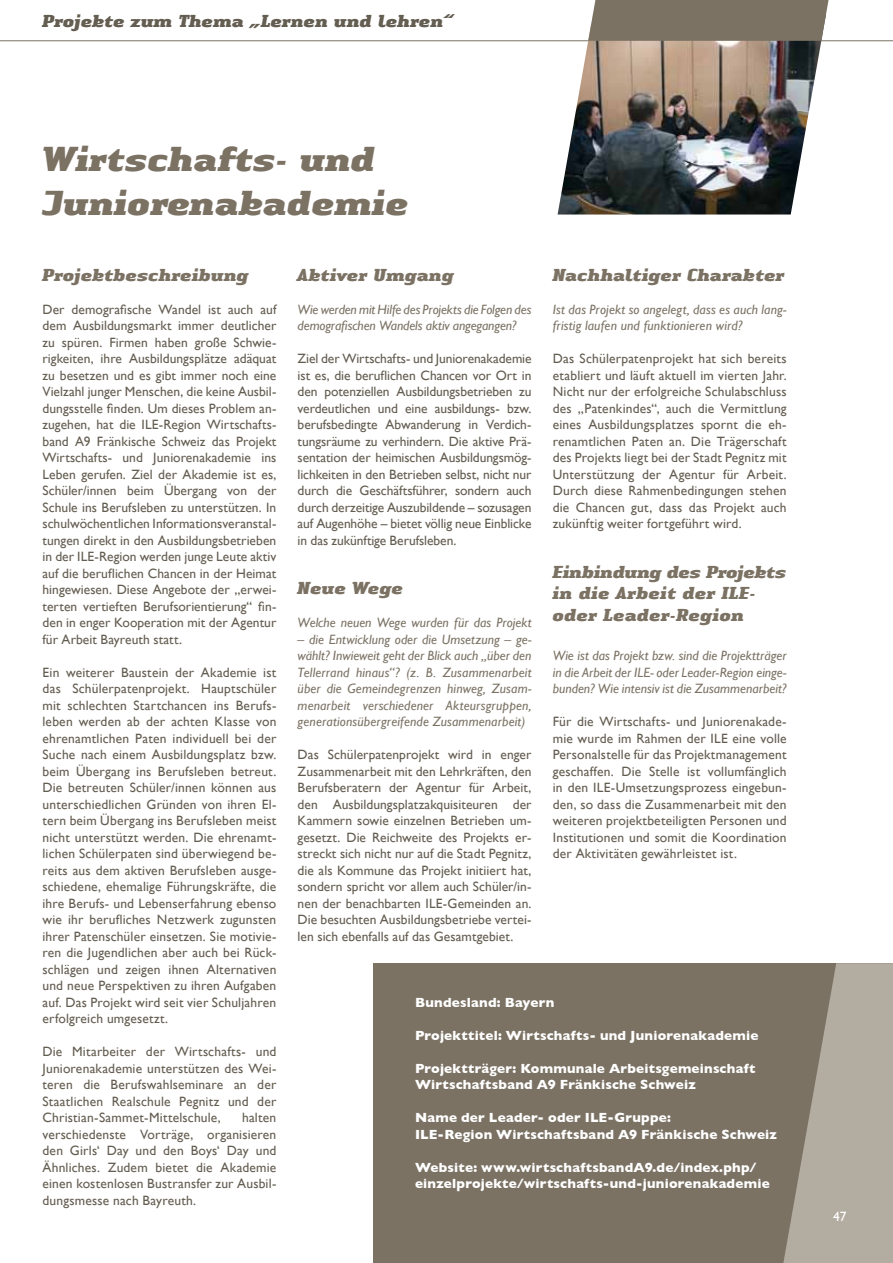
<style>
.page{position:relative;width:893px;height:1263px;background:#fff}
.page>*{position:absolute;margin:0;border:0;box-sizing:border-box;transform-origin:0 0}
.t1{font:italic 900 36px/43.2px "Authentic Serif Com";color:#7b7264}
.t2{font:italic 900 18px/21.6px "Authentic Serif Com";color:#7b7264}
.t3{font:italic 900 18px "Authentic Serif Com";color:#645d51}
.t4{font:13.5px/16.5px "Gill Sans";letter-spacing:.01em;color:#645d51;text-align:justify}
.t5{font:italic 13.5px/16.5px "Gill Sans";letter-spacing:.005em;color:#7b7264}
.t6{font:700 13.5px/16.5px "Gill Sans";letter-spacing:.015em;color:#fff}
.t7{font:13.5px "Gill Sans";color:#fff}
</style>
<div class="page">
<hr style="left:0;top:40px;width:893px;height:1px;background:#7b7264">
<img style="left:558px;top:40px;width:268px;height:175px">
<div style="left:588px;top:0;width:240px;height:41px;background:#7b7264"></div>
<div style="left:373px;top:963px;width:520px;height:300px;background:#7b7264"></div>
<svg style="left:783px;top:963px;width:110px;height:300px"></svg>
<h2 class="t3" style="left:43px;top:9px;width:412px">Projekte zum Thema „Lernen und lehren“</h2>
<h1 class="t1" style="left:43px;top:137px;width:368px">Wirtschafts- und<br>Juniorenakademie</h1>
<h2 class="t2" style="left:43px;top:263px;width:208px">Projektbeschreibung</h2>
<p class="t4" style="left:43px;top:301px;width:235px">Der demografische Wandel ist auch auf dem Ausbildungsmarkt immer deutlicher zu spüren. Firmen haben große Schwie&shy;rigkeiten, ihre Ausbildungsplätze adäquat zu besetzen und es gibt immer noch eine Vielzahl junger Menschen, die keine Ausbil&shy;dungsstelle finden. Um dieses Problem an&shy;zugehen, hat die ILE-Region Wirtschafts&shy;band A9 Fränkische Schweiz das Projekt Wirtschafts- und Juniorenakademie ins Leben gerufen. Ziel der Akademie ist es, Schüler/innen beim Übergang von der Schule ins Berufsleben zu unterstützen. In schulwöchentlichen Informationsveranstal&shy;tungen direkt in den Ausbildungsbetrieben in der ILE-Region werden junge Leute aktiv auf die beruflichen Chancen in der Heimat hingewiesen. Diese Angebote der „erwei&shy;terten vertieften Berufsorientierung“ fin&shy;den in enger Kooperation mit der Agentur für Arbeit Bayreuth statt.</p>
<p class="t4" style="left:43px;top:664px;width:235px">Ein weiterer Baustein der Akademie ist das Schülerpatenprojekt. Hauptschüler mit schlechten Startchancen ins Berufs&shy;leben werden ab der achten Klasse von ehrenamtlichen Paten individuell bei der Suche nach einem Ausbildungsplatz bzw. beim Übergang ins Berufsleben betreut.<br>Die betreuten Schüler/innen können aus unterschiedlichen Gründen von ihren El&shy;tern beim Übergang ins Berufsleben meist nicht unterstützt werden. Die ehrenamt&shy;lichen Schülerpaten sind überwiegend be&shy;reits aus dem aktiven Berufsleben ausge&shy;schiedene, ehemalige Führungskräfte, die ihre Berufs- und Lebenserfahrung ebenso wie ihr berufliches Netzwerk zugunsten ihrer Patenschüler einsetzen. Sie motivie&shy;ren die Jugendlichen aber auch bei Rück&shy;schlägen und zeigen ihnen Alternativen und neue Perspektiven zu ihren Aufgaben auf. Das Projekt wird seit vier Schuljahren erfolgreich umgesetzt.</p>
<p class="t4" style="left:43px;top:1043px;width:235px">Die Mitarbeiter der Wirtschafts- und Juniorenakademie unterstützen des Wei&shy;teren die Berufswahlseminare an der Staatlichen Realschule Pegnitz und der Christian-Sammet-Mittelschule,</p>
<p class="t4" style="left:43px;top:1109px;width:235px;text-indent:200px">halten verschiedenste Vorträge, organisieren den Girls‘ Day und den Boys‘ Day und Ähnliches. Zudem bietet die Akademie einen kostenlosen Bustransfer zur Ausbil&shy;dungsmesse nach Bayreuth.</p>
<h2 class="t2" style="left:298px;top:263px;width:158px">Aktiver Umgang</h2>
<p class="t5" style="left:298px;top:301px;width:235px">Wie werden mit Hilfe des Projekts die Folgen des demografischen Wandels aktiv angegangen?</p>
<p class="t4" style="left:298px;top:350px;width:235px">Ziel der Wirtschafts- und Juniorenakademie ist es, die beruflichen Chancen vor Ort in den potenziellen Ausbildungsbetrieben zu verdeutlichen und eine ausbildungs- bzw. berufsbedingte Abwanderung in Verdich&shy;tungsräume zu verhindern. Die aktive Prä&shy;sentation der heimischen Ausbildungsmög&shy;lichkeiten in den Betrieben selbst, nicht nur durch die Geschäftsführer, sondern auch durch derzeitige Auszubildende – sozusagen auf Augenhöhe – bietet völlig neue Einblicke in das zukünftige Berufsleben.</p>
<h2 class="t2" style="left:298px;top:577px;width:107px">Neue Wege</h2>
<p class="t5" style="left:298px;top:614px;width:235px">Welche neuen Wege wurden für das Projekt</p>
<p class="t5" style="left:298px;top:631px;width:235px;text-align:justify">– die Entwicklung oder die Umsetzung – ge&shy;wählt? Inwieweit geht der Blick auch „über den Tellerrand hinaus“? (z. B. Zusammenarbeit über die Gemeindegrenzen hinweg, Zusam&shy;menarbeit verschiedener Akteursgruppen, generationsübergreifende Zusammenarbeit)</p>
<p class="t4" style="left:298px;top:746px;width:235px">Das Schülerpatenprojekt wird in enger Zusammenarbeit mit den Lehrkräften, den Berufsberatern der Agentur für Arbeit, den Ausbildungsplatzakquisiteuren der Kammern sowie einzelnen Betrieben um&shy;gesetzt. Die Reichweite des Projekts er&shy;streckt sich nicht nur auf die Stadt Pegnitz, die als Kommune das Projekt initiiert hat, sondern spricht vor allem auch Schüler/in&shy;nen der benachbarten ILE-Gemeinden an.<br>Die besuchten Ausbildungsbetriebe vertei&shy;len sich ebenfalls auf das Gesamtgebiet.</p>
<h2 class="t2" style="left:553px;top:263px;width:233px">Nachhaltiger Charakter</h2>
<p class="t5" style="left:553px;top:301px;width:235px">Ist das Projekt so angelegt, dass es auch lang&shy;fristig laufen und funktionieren wird?</p>
<p class="t4" style="left:553px;top:350px;width:235px">Das Schülerpatenprojekt hat sich bereits etabliert und läuft aktuell im vierten Jahr.<br>Nicht nur der erfolgreiche Schulabschluss des „Patenkindes“, auch die Vermittlung eines Ausbildungsplatzes spornt die eh&shy;renamtlichen Paten an. Die Trägerschaft des Projekts liegt bei der Stadt Pegnitz mit Unterstützung der Agentur für Arbeit.<br>Durch diese Rahmenbedingungen stehen die Chancen gut, dass das Projekt auch zukünftig weiter fortgeführt wird.</p>
<h2 class="t2" style="left:553px;top:561px;width:235px">Einbindung des Projekts in die Arbeit der ILE&shy;oder Leader-Region</h2>
<p class="t5" style="left:553px;top:647px;width:235px;text-align:justify">Wie ist das Projekt bzw. sind die Projektträger in die Arbeit der ILE- oder Leader-Region einge&shy;bunden? Wie intensiv ist die Zusammenarbeit?</p>
<p class="t4" style="left:553px;top:713px;width:235px">Für die Wirtschafts- und Juniorenakade&shy;mie wurde im Rahmen der ILE eine volle Personalstelle für das Projektmanagement geschaffen. Die Stelle ist vollumfänglich in den ILE-Umsetzungsprozess eingebun&shy;den, so dass die Zusammenarbeit mit den weiteren projektbeteiligten Personen und Institutionen und somit die Koordination der Aktivitäten gewährleistet ist.</p>
<p class="t6" style="left:415px;top:994px;width:141px">Bundesland: Bayern</p>
<p class="t6" style="left:415px;top:1027px;width:345px">Projekttitel: Wirtschafts- und Juniorenakademie</p>
<p class="t6" style="left:415px;top:1060px;width:342px">Projektträger: Kommunale Arbeitsgemeinschaft<br>Wirtschaftsband A9 Fränkische Schweiz</p>
<p class="t6" style="left:415px;top:1109px;width:364px">Name der Leader- oder ILE-Gruppe:<br>ILE-Region Wirtschaftsband A9 Fränkische Schweiz</p>
<p class="t6" style="left:415px;top:1159px;width:356px">Website: www.wirtschaftsbandA9.de/index.php/ einzelprojekte/wirtschafts-und-juniorenakademie</p>
<p class="t7" style="left:833px;top:1209px;width:15px">47</p>
</div>
